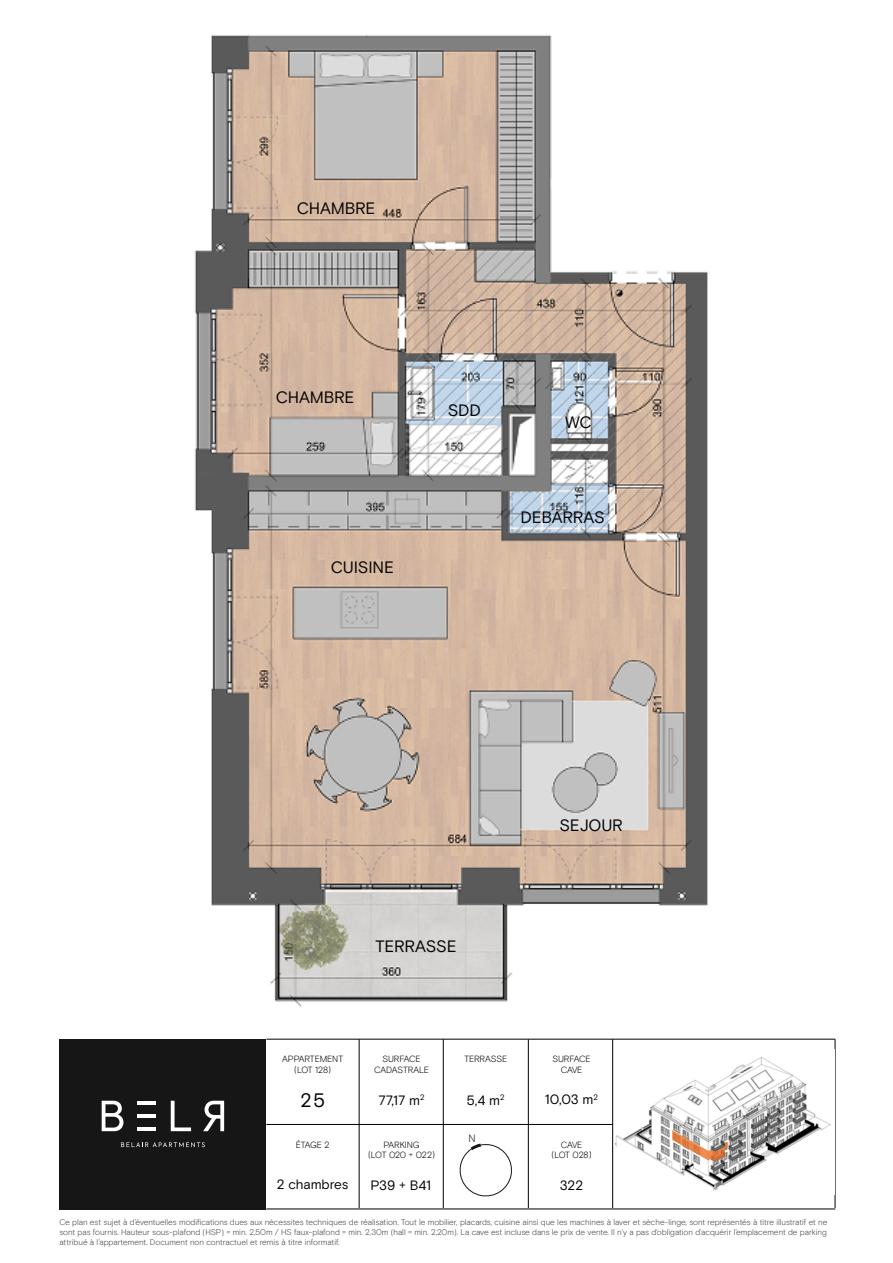
<style>
.page{position:relative;width:893px;height:1263px;background:#fff}
.page>*{position:absolute;margin:0;border:0;box-sizing:border-box;transform-origin:0 0}
.t1{font:19.5px "Basis Grotesque Pro";color:#020203}
.t2{font:16.5px "Basis Grotesque Pro";letter-spacing:-.01em;color:#020203}
.t3{font:13.5px "Basis Grotesque Pro";letter-spacing:-.01em;color:#020203}
.t4{font:300 10.5px "Basis Grotesque Pro";color:#151515}
.t5{font:300 9px/10.8px "Basis Grotesque Pro";letter-spacing:-.015em;color:#020203;text-align:center}
.t6{font:300 8.25px/9.8px "Basis Grotesque Pro";letter-spacing:-.005em;color:#474746;text-align:justify}
</style>
<div class="page">
<hr style="left:266px;top:1039px;width:569px;height:1px;background:#000">
<div style="left:59px;top:1039px;width:207px;height:170px;background:#161616"></div>
<svg style="left:121px;top:1142px;width:84px;height:5px"></svg>
<svg style="left:102px;top:1101px;width:21px;height:30px"></svg>
<svg style="left:171px;top:1101px;width:20px;height:30px"></svg>
<svg style="left:203px;top:1101px;width:21px;height:30px"></svg>
<hr style="left:138px;top:1101px;width:18px;height:3px;background:#fff">
<hr style="left:138px;top:1114px;width:18px;height:3px;background:#fff">
<hr style="left:138px;top:1127px;width:18px;height:4px;background:#fff">
<hr style="left:266px;top:1124px;width:346px;height:1px;background:#000">
<hr style="left:266px;top:1209px;width:569px;height:1px;background:#000">
<hr style="left:359px;top:1039px;width:1px;height:169px;background:#000">
<hr style="left:443px;top:1039px;width:1px;height:169px;background:#000">
<hr style="left:612px;top:1039px;width:1px;height:169px;background:#000">
<hr style="left:835px;top:1039px;width:1px;height:169px;background:#000">
<hr style="left:528px;top:1039px;width:1px;height:169px;background:#000">
<svg style="left:459px;top:1143px;width:53px;height:54px"></svg>
<img style="left:615px;top:1057px;width:216px;height:134px">
<img style="left:194px;top:34px;width:514px;height:973px">
<svg style="left:672px;top:1130px;width:55px;height:31px"></svg>
<h2 class="t2" style="left:297px;top:198px;width:80px">CHAMBRE</h2>
<h2 class="t2" style="left:276px;top:387px;width:80px">CHAMBRE</h2>
<h2 class="t2" style="left:331px;top:557px;width:65px">CUISINE</h2>
<h2 class="t2" style="left:448px;top:400px;width:35px">SDD</h2>
<h2 class="t2" style="left:565px;top:413px;width:28px">WC</h2>
<h2 class="t2" style="left:520px;top:507px;width:86px">DEBARRAS</h2>
<h2 class="t2" style="left:375px;top:936px;width:83px">TERRASSE</h2>
<h2 class="t2" style="left:559px;top:816px;width:65px">SEJOUR</h2>
<p class="t5" style="left:282px;top:1053px;width:62px">APPARTEMENT (LOT 128)</p>
<p class="t5" style="left:374px;top:1053px;width:56px">SURFACE<br>CADASTRALE</p>
<p class="t5" style="left:464px;top:1053px;width:44px">TERRASSE</p>
<p class="t5" style="left:552px;top:1053px;width:40px">SURFACE<br>CAVE</p>
<h1 class="t1" style="left:300px;top:1088px;width:26px">25</h1>
<h3 class="t3" style="left:378px;top:1092px;width:48px">77,17 m<sup>2</sup></h3>
<p class="t5" style="left:368px;top:1139px;width:69px">PARKING<br>(LOT 020 + 022)</p>
<h3 class="t3" style="left:371px;top:1177px;width:62px">P39 + B41</h3>
<p class="t5" style="left:296px;top:1139px;width:35px">ÉTAGE 2</p>
<h3 class="t3" style="left:277px;top:1176px;width:73px">2 chambres</h3>
<h3 class="t3" style="left:467px;top:1092px;width:39px">5,4 m<sup>2</sup></h3>
<p class="t4" style="left:468px;top:1132px;width:9px">N</p>
<h3 class="t3" style="left:545px;top:1091px;width:55px">10,03 m<sup>2</sup></h3>
<p class="t5" style="left:551px;top:1139px;width:42px">CAVE (LOT 028)</p>
<h3 class="t3" style="left:560px;top:1177px;width:25px">322</h3>
<p class="t6" style="left:59px;top:1217px;width:770px">Ce plan est sujet à d’éventuelles modifications dues aux nécessites techniques de réalisation. Tout le mobilier, placards, cuisine ainsi que les machines à laver et sèche-linge, sont représentés à titre illustratif et ne sont pas fournis. Hauteur sous-plafond (HSP) = min. 2,50m / HS faux-plafond = min. 2,30m (hall = min. 2,20m). La cave est incluse dans le prix de vente. Il n’y a pas d’obligation d’acquérir l’emplacement de parking attribué à l’appartement. Document non contractuel et remis à titre informatif.</p>
</div>
